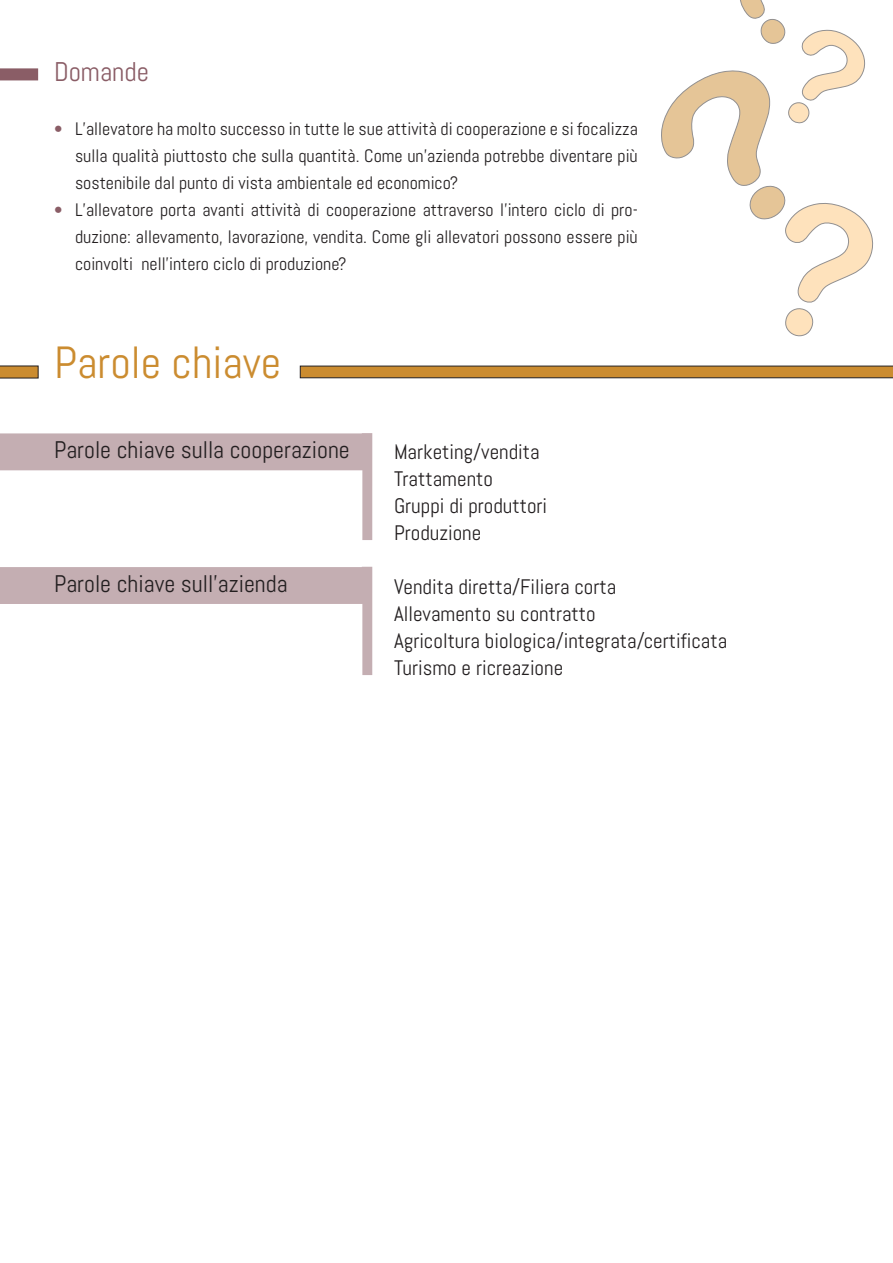
<style>
.page{position:relative;width:893px;height:1263px;background:#fff}
.page>*{position:absolute;margin:0;border:0;box-sizing:border-box;transform-origin:0 0}
.t1{font:45px "Abel";color:#cb8c30}
.t2{font:27px "Abel";color:#8a5d66}
.t3{font:24px "Abel";color:#231f20}
.t4{font:21px "Abel";color:#231f20}
.t5{font:18px/27px "Abel";color:#231f20;text-align:justify}
.s1{color:#8a5d66}
</style>
<div class="page">
<svg style="left:0;top:68px;width:38px;height:12px"></svg>
<svg style="left:661px;top:0;width:213px;height:337px"></svg>
<svg style="left:299px;top:365px;width:594px;height:14px;background:#b78742"></svg>
<svg style="left:0;top:365px;width:39px;height:14px"></svg>
<svg style="left:0;top:433px;width:372px;height:107px"></svg>
<svg style="left:0;top:567px;width:372px;height:108px"></svg>
<p class="t2" style="left:54px;top:54px;width:97px">Domande</p>
<p class="t5" style="left:75px;top:115px;width:564px;text-indent:-21px"><span class="s1">•</span> L’allevatore ha molto successo in tutte le sue attività di cooperazione e si focalizza sulla qualità piuttosto che sulla quantità. Come un’azienda potrebbe diventare più sostenibile dal punto di vista ambientale ed economico?</p>
<p class="t5" style="left:75px;top:196px;width:564px;text-indent:-21px"><span class="s1">•</span> L’allevatore porta avanti attività di cooperazione attraverso l’intero ciclo di pro&shy;duzione: allevamento, lavorazione, vendita. Come gli allevatori possono essere più coinvolti nell’intero ciclo di produzione?</p>
<p class="t1" style="left:54px;top:334px;width:229px">Parole chiave</p>
<p class="t3" style="left:54px;top:435px;width:297px">Parole chiave sulla cooperazione</p>
<p class="t3" style="left:54px;top:568px;width:235px">Parole chiave sull’azienda</p>
<p class="t4" style="left:394px;top:438px;width:147px">Marketing/vendita</p>
<p class="t4" style="left:394px;top:465px;width:100px">Trattamento</p>
<p class="t4" style="left:394px;top:492px;width:155px">Gruppi di produttori</p>
<p class="t4" style="left:394px;top:519px;width:89px">Produzione</p>
<p class="t4" style="left:394px;top:573px;width:224px">Vendita diretta/Filiera corta</p>
<p class="t4" style="left:394px;top:600px;width:203px">Allevamento su contratto</p>
<p class="t4" style="left:394px;top:627px;width:335px">Agricoltura biologica/integrata/certificata</p>
<p class="t4" style="left:394px;top:654px;width:171px">Turismo e ricreazione</p>
</div>
